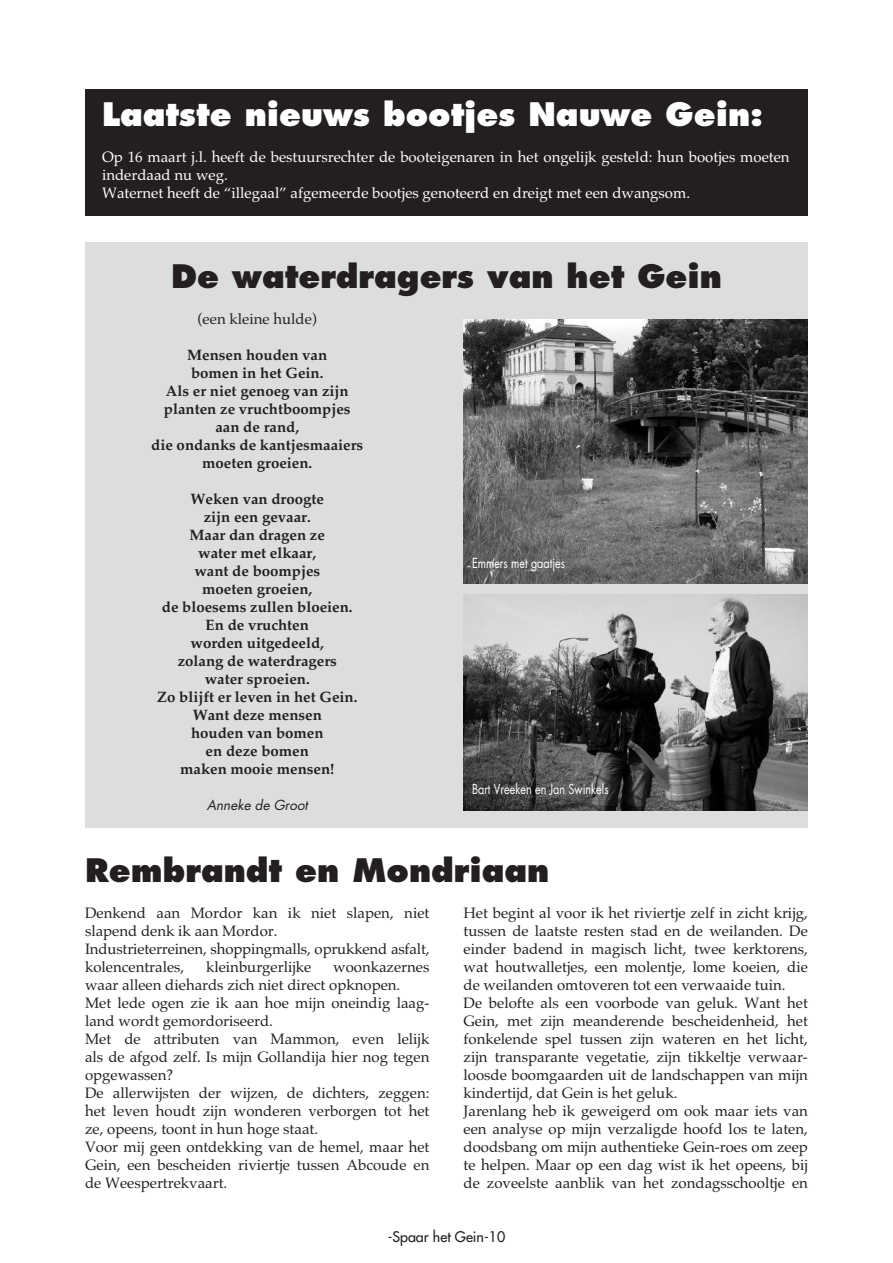
<style>
.page{position:relative;width:893px;height:1263px;background:#fff}
.page>*{position:absolute;margin:0;border:0;box-sizing:border-box;transform-origin:0 0}
.t1{font:800 31.5px "Futura";color:#231f20}
.t2{font:800 31.5px "Futura";color:#fff}
.t3{font:15px/18px "Palatino";color:#231f20}
.t4{font:700 15px/18px "Palatino";color:#231f20;text-align:center}
.t5{font:15px/18px "Palatino";color:#fff}
.t6{font:14.25px "Futura";color:#231f20}
.t7{font:13.5px "Futura";color:#fff;scale:.8 1}
.t8{font:italic 13.5px "Futura";color:#231f20}
</style>
<div class="page">
<div style="left:85px;top:242px;width:723px;height:586px;background:#dcdddf"></div>
<div style="left:85px;top:89px;width:723px;height:127px;background:#231f20"></div>
<img style="left:463px;top:319px;width:345px;height:265px">
<img style="left:463px;top:594px;width:345px;height:216px">
<h1 class="t2" style="left:102px;top:100px;width:663px">Laatste nieuws bootjes Nauwe Gein:</h1>
<p class="t5" style="left:102px;top:148px;width:689px">Op 16 maart j.l. heeft de bestuursrechter de booteigenaren in het ongelijk gesteld: hun bootjes moeten inderdaad nu weg.<br>Waternet heeft de “illegaal” afgemeerde bootjes genoteerd en dreigt met een dwangsom.</p>
<h1 class="t1" style="left:171px;top:262px;width:552px">De waterdragers van het Gein</h1>
<p class="t3" style="left:198px;top:310px;width:121px">(een kleine hulde)</p>
<p class="t4" style="left:151px;top:346px;width:213px">Mensen houden van<br>bomen in het Gein.<br>Als er niet genoeg van zijn planten ze vruchtboompjes aan de rand,<br>die ondanks de kantjesmaaiers moeten groeien.</p>
<p class="t4" style="left:157px;top:490px;width:202px">Weken van droogte<br>zijn een gevaar.<br>Maar dan dragen ze<br>water met elkaar,<br>want de boompjes<br>moeten groeien,<br>de bloesems zullen bloeien.<br>En de vruchten<br>worden uitgedeeld,<br>zolang de waterdragers water sproeien.<br>Zo blijft er leven in het Gein.<br>Want deze mensen<br>houden van bomen<br>en deze bomen<br>maken mooie mensen!</p>
<p class="t8" style="left:207px;top:799px;width:103px">Anneke de Groot</p>
<p class="t7" style="left:472px;top:557px;width:118px">Emmers met gaatjes</p>
<p class="t7" style="left:472px;top:782px;width:172px">Bart Vreeken en Jan Swinkels</p>
<h1 class="t1" style="left:85px;top:856px;width:466px">Rembrandt en Mondriaan</h1>
<p class="t3" style="left:85px;top:904px;width:346px">Denkend aan Mordor kan ik niet slapen, niet slapend denk ik aan Mordor.<br>Industrieterreinen, shoppingmalls, oprukkend asfalt, kolencentrales,</p>
<p class="t3" style="left:85px;top:958px;width:346px;text-indent:248px">woonkazernes waar alleen diehards zich niet direct opknopen.<br>Met lede ogen zie ik aan hoe mijn oneindig laag&shy;land wordt gemordoriseerd.<br>Met de attributen van Mammon, even lelijk als de afgod zelf. Is mijn Gollandija hier nog tegen opgewassen?<br>De allerwijsten der wijzen, de dichters, zeggen: het leven houdt zijn wonderen verborgen tot het ze, opeens, toont in hun hoge staat.<br>Voor mij geen ontdekking van de hemel, maar het Gein, een bescheiden riviertje tussen Abcoude en de Weespertrekvaart.</p>
<p class="t3" style="left:206px;top:958px;width:107px">kleinburgerlijke</p>
<p class="t3" style="left:463px;top:904px;width:346px">Het begint al voor ik het riviertje zelf in zicht krijg, tussen de laatste resten stad en de weilanden. De einder badend in magisch licht, twee kerktorens, wat houtwalletjes, een molentje, lome koeien, die de weilanden omtoveren tot een verwaaide tuin.<br>De belofte als een voorbode van geluk. Want het Gein, met zijn meanderende bescheidenheid, het fonkelende spel tussen zijn wateren en het licht, zijn transparante vegetatie, zijn tikkeltje verwaar&shy;loosde boomgaarden uit de landschappen van mijn kindertijd, dat Gein is het geluk.<br>Jarenlang heb ik geweigerd om ook maar iets van een analyse op mijn verzaligde hoofd los te laten, doodsbang om mijn authentieke Gein-roes om zeep te helpen. Maar op een dag wist ik het opeens, bij de zoveelste aanblik van het zondagsschooltje en</p>
<p class="t6" style="left:388px;top:1230px;width:119px">-Spaar het Gein-10</p>
</div>
